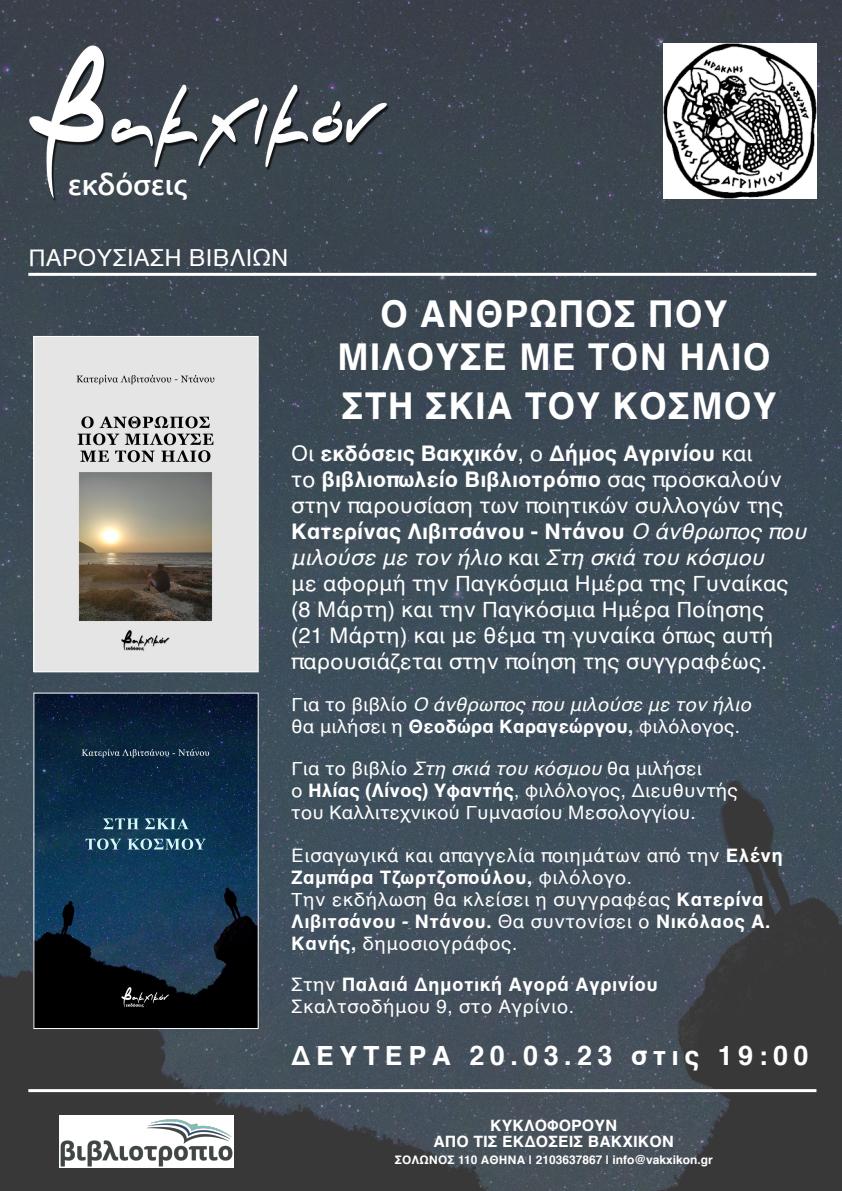
<style>
.page{position:relative;width:842px;height:1191px;background:#fff}
.page>*{position:absolute;margin:0;border:0;box-sizing:border-box;transform-origin:0 0}
.t1{font:700 37.8px/43.2px "Helvetica";letter-spacing:.025em;color:#fff;text-align:center;scale:.95 1}
.t2{font:600 30px "Segoe UI";color:#fff}
.t3{font:700 27px "Helvetica";letter-spacing:.2em;color:#fff}
.t4{font:24px "Helvetica";color:#fff}
.t5{font:22px/26px "Helvetica";color:#fff}
.t6{font:19px/22px "Helvetica";letter-spacing:.02em;color:#fff}
.t7{font:19px/22px "Helvetica";color:#fff}
.t8{font:700 16px "Helvetica";color:#fff}
.t9{font:700 12px "Helvetica";color:#fff}
.s1{font-weight:700}
.s2{font-style:italic}
</style>
<div class="page">
<img style="left:0;top:0;width:842px;height:1191px">
<hr style="left:28px;top:273px;width:788px;height:3px;background:#fff">
<hr style="left:28px;top:1089px;width:788px;height:3px;background:#fff">
<img style="left:22px;top:38px;width:374px;height:167px">
<img style="left:35px;top:338px;width:222px;height:332px">
<div style="left:33px;top:336px;width:226px;height:336px;border:1px solid #fff"></div>
<img style="left:35px;top:694px;width:222px;height:333px">
<div style="left:33px;top:692px;width:226px;height:337px;border:1px solid #fff"></div>
<img style="left:663px;top:43px;width:153px;height:155px">
<svg style="left:59px;top:1115px;width:174px;height:52px"></svg>
<img style="left:61px;top:1115px;width:171px;height:51px">
<p class="t2" style="left:68px;top:156px;width:121px">εκδόσεις</p>
<p class="t4" style="left:28px;top:239px;width:262px">ΠΑΡΟΥΣΙΑΣΗ ΒΙΒΛΙΩΝ</p>
<p class="t1" style="left:337px;top:292px;width:458px">Ο ΑΝΘΡΩΠΟΣ ΠΟΥ<br>ΜΙΛΟΥΣΕ ΜΕ ΤΟΝ ΗΛΙΟ</p>
<p class="t1" style="left:342px;top:384px;width:459px">ΣΤΗ ΣΚΙΑ ΤΟΥ ΚΟΣΜΟΥ</p>
<p class="t5" style="left:291px;top:441px;width:517px">Οι <span class="s1">εκδόσεις Βακχικόν</span>, ο <span class="s1">Δήμος Αγρινίου</span> και<br>το <span class="s1">βιβλιοπωλείο Βιβλιοτρόπιο</span> σας προσκαλούν στην παρουσίαση των ποιητικών συλλογών της <span class="s1">Κατερίνας Λιβιτσάνου - Ντάνου</span> <span class="s2">Ο άνθρωπος που μιλούσε με τον ήλιο</span> και <span class="s2">Στη σκιά του κόσμου<br></span>με αφορμή την Παγκόσμια Ημέρα της Γυναίκας (8 Μάρτη) και την Παγκόσμια Ημέρα Ποίησης<br>(21 Μάρτη) και με θέμα τη γυναίκα όπως αυτή παρουσιάζεται στην ποίηση της συγγραφέως.</p>
<p class="t7" style="left:291px;top:693px;width:461px">Για το βιβλίο <span class="s2">Ο άνθρωπος που μιλούσε με τον ήλιο </span>θα μιλήσει η <span class="s1">Θεοδώρα Καραγεώργου,</span> φιλόλογος.</p>
<p class="t7" style="left:291px;top:757px;width:448px">Για το βιβλίο <span class="s2">Στη σκιά του κόσμου</span> θα μιλήσει<br>ο <span class="s1">Ηλίας (Λίνος) Υφαντής</span>, φιλόλογος, Διευθυντής του Καλλιτεχνικού Γυμνασίου Μεσολογγίου.</p>
<p class="t6" style="left:291px;top:844px;width:493px">Εισαγωγικά και απαγγελία ποιημάτων από την <span class="s1">Ελένη Ζαμπάρα Τζωρτζοπούλου,</span> φιλόλογο.<br>Την εκδήλωση θα κλείσει η συγγραφέας <span class="s1">Κατερίνα Λιβιτσάνου - Ντάνου.</span> Θα συντονίσει ο <span class="s1">Νικόλαος Α.<br>Κανής,</span> δημοσιογράφος.</p>
<p class="t6" style="left:291px;top:974px;width:368px">Στην <span class="s1">Παλαιά Δημοτική Αγορά Αγρινίου<br></span>Σκαλτσοδήμου 9, στο Αγρίνιο.</p>
<p class="t3" style="left:291px;top:1033px;width:519px">ΔΕΥΤΕΡΑ 20.03.23 στις 19:00</p>
<p class="t8" style="left:490px;top:1112px;width:129px">ΚΥΚΛΟΦΟΡΟΥΝ</p>
<p class="t8" style="left:433px;top:1128px;width:242px">ΑΠΟ ΤΙΣ ΕΚΔΟΣΕΙΣ ΒΑΚΧΙΚΟΝ</p>
<p class="t9" style="left:395px;top:1150px;width:319px">ΣΟΛΩΝΟΣ 110 ΑΘΗΝΑ | 2103637867 | info@vakxikon.gr</p>
</div>
